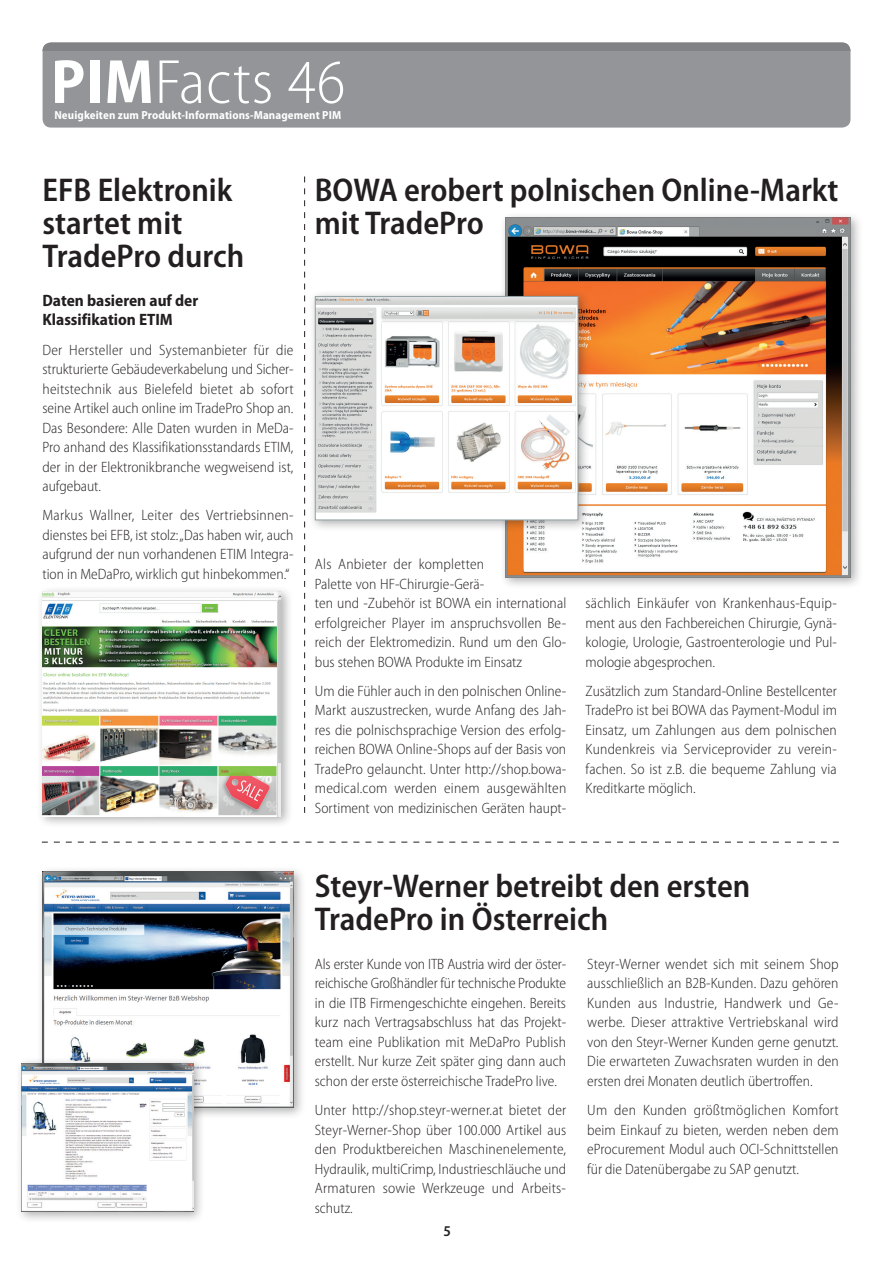
<style>
.page{position:relative;width:881px;height:1263px;background:#fff}
.page>*{position:absolute;margin:0;border:0;box-sizing:border-box;transform-origin:0 0}
.t1{font:300 semi-condensed 63px "Myriad Pro";letter-spacing:.015em;color:#fff}
.t2{font:600 semi-condensed 33px/33px "Myriad Pro";color:#231f20}
.t3{font:700 semi-condensed 16.5px/19.5px "Myriad Pro";color:#231f20}
.t4{font:300 semi-condensed 15px/19.5px "Myriad Pro";color:#231f20;text-align:justify}
.t5{font:600 semi-condensed 15px "Myriad Pro";color:#231f20}
.t6{font:700 semi-condensed 11.7px "Myriad Pro";letter-spacing:.01em;color:#fff}
.s1{font-weight:700}
</style>
<div class="page">
<div style="left:43px;top:43px;width:807px;height:85px;background:#939598;border-radius:9px"></div>
<div style="left:43px;top:43px;width:807px;height:8px;background:#808285"></div>
<svg style="left:42px;top:842px;width:796px;height:1px"></svg>
<svg style="left:304px;top:176px;width:1px;height:637px"></svg>
<div style="left:499px;top:211px;width:363px;height:379px;background:#231f20;opacity:.35"></div>
<img style="left:505px;top:217px;width:345px;height:360px">
<div style="left:309px;top:290px;width:281px;height:243px;background:#231f20;opacity:.35"></div>
<img style="left:317px;top:298px;width:259px;height:220px">
<div style="left:315px;top:296px;width:263px;height:224px;border:1px solid #90a0a3"></div>
<div style="left:37px;top:586px;width:256px;height:242px;background:#231f20;opacity:.35"></div>
<img style="left:43px;top:592px;width:238px;height:224px">
<div style="left:37px;top:866px;width:269px;height:254px;background:#231f20;opacity:.35"></div>
<img style="left:43px;top:872px;width:251px;height:236px">
<div style="left:15px;top:1057px;width:190px;height:167px;background:#231f20;opacity:.35"></div>
<img style="left:21px;top:1063px;width:172px;height:149px">
<h1 class="t1" style="left:51px;top:48px;width:296px"><span class="s1">PIM</span>Facts 46</h1>
<p class="t6" style="left:54px;top:109px;width:288px">Neuigkeiten zum Produkt-Informations-Management PIM</p>
<h2 class="t2" style="left:42px;top:174px;width:203px">EFB Elektronik startet mit<br>TradePro durch</h2>
<p class="t3" style="left:42px;top:291px;width:157px">Daten basieren auf der<br>Klassifikation ETIM</p>
<p class="t4" style="left:42px;top:340px;width:253px">Der Hersteller und Systemanbieter für die strukturierte Gebäudeverkabelung und Sicher&shy;heitstechnik aus Bielefeld bietet ab sofort seine Artikel auch online im TradePro Shop an.<br>Das Besondere: Alle Daten wurden in MeDa-Pro anhand des Klassifikationsstandards ETIM, der in der Elektronikbranche wegweisend ist, aufgebaut.</p>
<p class="t4" style="left:42px;top:506px;width:252px">Markus Wallner, Leiter des Vertriebsinnen&shy;dienstes bei EFB, ist stolz: „Das haben wir, auch aufgrund der nun vorhandenen ETIM Integra&shy;tion in MeDaPro, wirklich gut hinbekommen.“</p>
<h2 class="t2" style="left:315px;top:174px;width:525px">BOWA erobert polnischen Online-Markt mit TradePro</h2>
<p class="t4" style="left:315px;top:555px;width:253px;text-align:left">Als Anbieter der kompletten<br>Palette von HF-Chirurgie-Gerä-<br>ten und -Zubehör ist BOWA ein international erfolgreicher Player im anspruchsvollen Be&shy;reich der Elektromedizin. Rund um den Glo&shy;bus stehen BOWA Produkte im Einsatz</p>
<p class="t4" style="left:315px;top:681px;width:253px">Um die Fühler auch in den polnischen Online-Markt auszustrecken, wurde Anfang des Jah&shy;res die polnischsprachige Version des erfolg&shy;reichen BOWA Online-Shops auf der Basis von TradePro gelauncht. Unter http://shop.bowa&shy;medical.com werden einem ausgewählten Sortiment von medizinischen Geräten haupt-</p>
<p class="t4" style="left:585px;top:594px;width:253px">sächlich Einkäufer von Krankenhaus-Equip&shy;ment aus den Fachbereichen Chirurgie, Gynä&shy;kologie, Urologie, Gastroenterologie und Pul&shy;mologie abgesprochen.</p>
<p class="t4" style="left:585px;top:681px;width:253px">Zusätzlich zum Standard-Online Bestellcenter TradePro ist bei BOWA das Payment-Modul im Einsatz, um Zahlungen aus dem polnischen Kundenkreis via Serviceprovider zu verein&shy;fachen. So ist z.B. die bequeme Zahlung via Kreditkarte möglich.</p>
<h2 class="t2" style="left:315px;top:870px;width:437px">Steyr-Werner betreibt den ersten<br>TradePro in Österreich</h2>
<p class="t4" style="left:315px;top:954px;width:253px">Als erster Kunde von ITB Austria wird der öster&shy;reichische Großhändler für technische Produkte in die ITB Firmengeschichte eingehen. Bereits kurz nach Vertragsabschluss hat das Projekt&shy;team eine Publikation mit MeDaPro Publish erstellt. Nur kurze Zeit später ging dann auch schon der erste österreichische TradePro live.</p>
<p class="t4" style="left:315px;top:1101px;width:253px">Unter http://shop.steyr-werner.at bietet der Steyr-Werner-Shop über 100.000 Artikel aus den Produktbereichen Maschinenelemente, Hydraulik, multiCrimp, Industrieschläuche und Armaturen sowie Werkzeuge und Arbeits&shy;schutz.</p>
<p class="t4" style="left:587px;top:954px;width:253px">Steyr-Werner wendet sich mit seinem Shop ausschließlich an B2B-Kunden. Dazu gehören Kunden aus Industrie, Handwerk und Ge&shy;werbe. Dieser attraktive Vertriebskanal wird von den Steyr-Werner Kunden gerne genutzt.<br>Die erwarteten Zuwachsraten wurden in den ersten drei Monaten deutlich übertroffen.</p>
<p class="t4" style="left:587px;top:1101px;width:253px">Um den Kunden größtmöglichen Komfort beim Einkauf zu bieten, werden neben dem eProcurement Modul auch OCI-Schnittstellen für die Datenübergabe zu SAP genutzt.</p>
<p class="t5" style="left:443px;top:1223px;width:9px">5</p>
</div>
